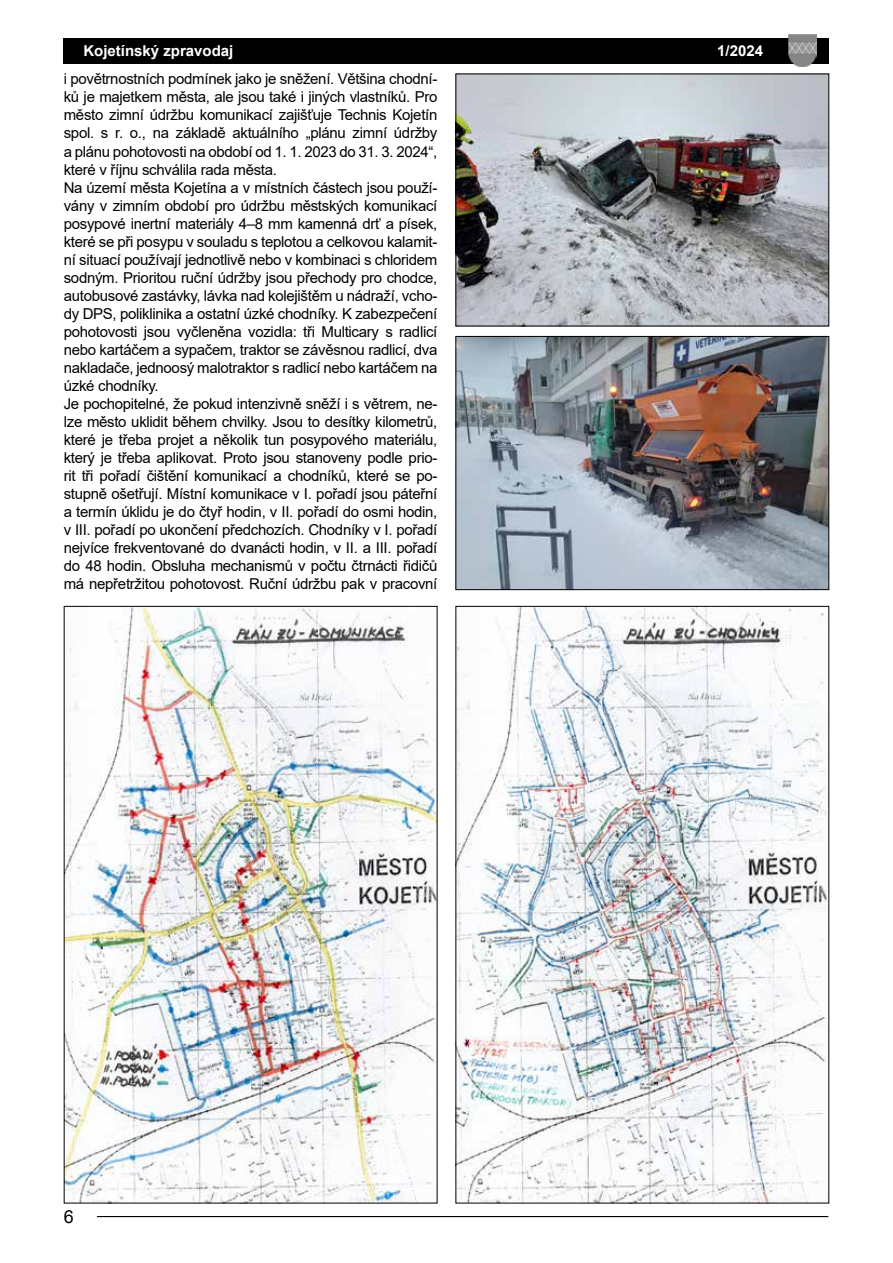
<style>
.page{position:relative;width:893px;height:1263px;background:#fff}
.page>*{position:absolute;margin:0;border:0;box-sizing:border-box;transform-origin:0 0}
.t1{font:18px "Arial";color:#000}
.t2{font:15px/18px "Arial";letter-spacing:-.02em;color:#000}
.t3{font:700 15px "Arial";color:#fff}
</style>
<div class="page">
<hr style="left:97px;top:1216px;width:731px;height:1px;background:#000">
<div style="left:64px;top:38px;width:765px;height:26px;background:#000"></div>
<img style="left:789px;top:34px;width:28px;height:33px">
<img style="left:457px;top:76px;width:370px;height:248px">
<img style="left:457px;top:338px;width:370px;height:250px">
<div style="left:455px;top:336px;width:374px;height:254px;border:1px solid #000"></div>
<img style="left:66px;top:608px;width:369px;height:593px">
<img style="left:457px;top:608px;width:370px;height:593px">
<p class="t3" style="left:83px;top:40px;width:152px">Kojetínský zpravodaj</p>
<p class="t3" style="left:717px;top:40px;width:47px">1/2024</p>
<p class="t2" style="left:64px;top:70px;width:375px">i povětrnostních podmínek jako je sněžení. Většina chodní&shy;ků je majetkem města, ale jsou také i jiných vlastníků. Pro město zimní údržbu komunikací zajišťuje Technis Kojetín spol. s r. o., na základě aktuálního „plánu zimní údržby a plánu pohotovosti na období od 1. 1. 2023 do 31. 3. 2024“, které v říjnu schválila rada města.<br>Na území města Kojetína a v místních částech jsou použí&shy;vány v zimním období pro údržbu městských komunikací posypové inertní materiály 4–8 mm kamenná drť a písek, které se při posypu v souladu s teplotou a celkovou kalamit&shy;ní situací používají jednotlivě nebo v kombinaci s chloridem sodným. Prioritou ruční údržby jsou přechody pro chodce, autobusové zastávky, lávka nad kolejištěm u nádraží, vcho&shy;dy DPS, poliklinika a ostatní úzké chodníky. K zabezpečení pohotovosti jsou vyčleněna vozidla: tři Multicary s radlicí nebo kartáčem a sypačem, traktor se závěsnou radlicí, dva nakladače, jednoosý malotraktor s radlicí nebo kartáčem na úzké chodníky.<br>Je pochopitelné, že pokud intenzivně sněží i s větrem, ne&shy;lze město uklidit během chvilky. Jsou to desítky kilometrů, které je třeba projet a několik tun posypového materiálu, který je třeba aplikovat. Proto jsou stanoveny podle prio&shy;rit tři pořadí čištění komunikací a chodníků, které se po&shy;stupně ošetřují. Místní komunikace v I. pořadí jsou páteřní a termín úklidu je do čtyř hodin, v II. pořadí do osmi hodin, v III. pořadí po ukončení předchozích. Chodníky v I. pořadí nejvíce frekventované do dvanácti hodin, v II. a III. pořadí do 48 hodin. Obsluha mechanismů v počtu čtrnácti řidičů má nepřetržitou pohotovost. Ruční údržbu pak v pracovní</p>
<p class="t1" style="left:64px;top:1204px;width:12px">6</p>
</div>
